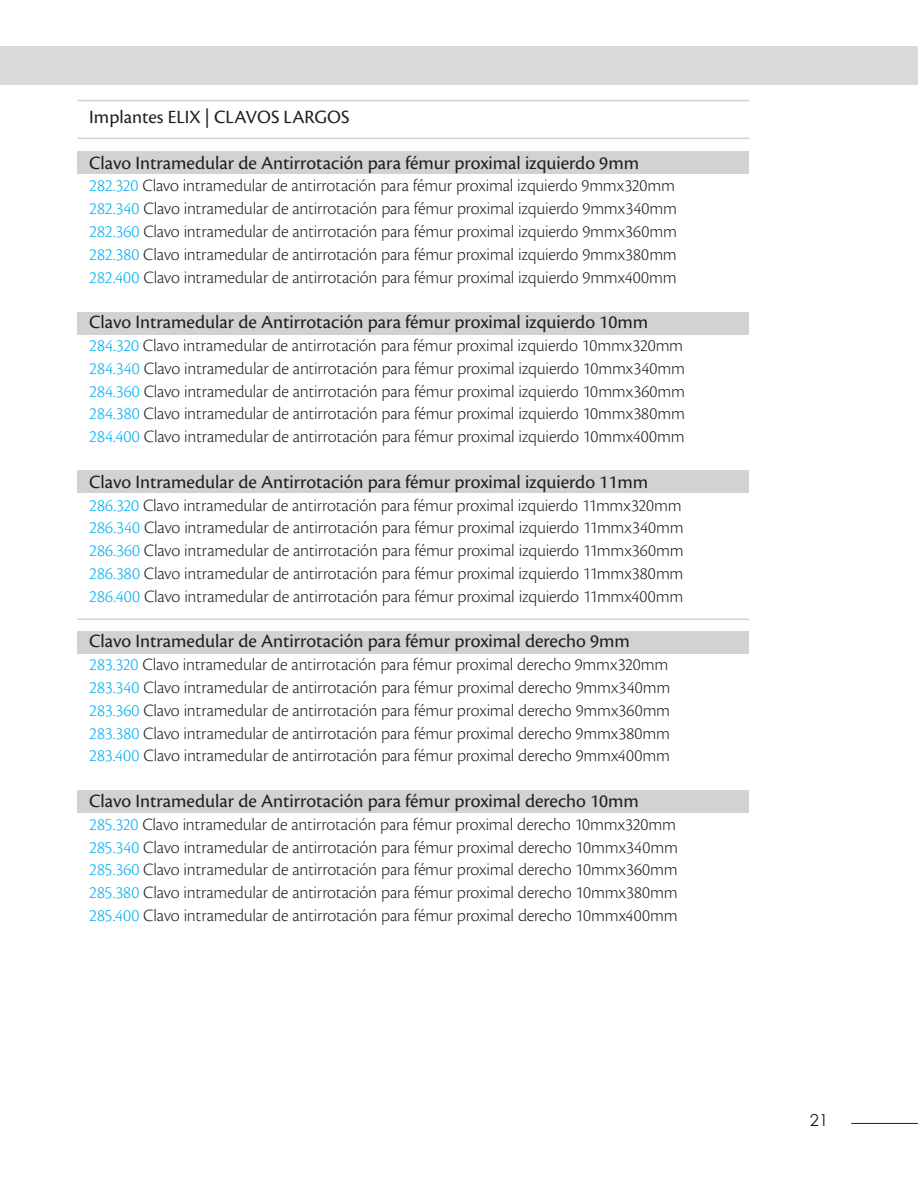
<style>
.page{position:relative;width:918px;height:1188px;background:#fff}
.page>*{position:absolute;margin:0;border:0;box-sizing:border-box;transform-origin:0 0}
.subtitulos{font:19.5px "Cronos Pro";color:#231f20}
.subtemas{font:19.5px "Cronos Pro";color:#231f20}
.t1{font:300 18px "Cronos Pro";letter-spacing:-.015em;color:#231f20}
.t2{font:16.5px "Century Gothic";color:#231f20}
.s1{color:#00aeef}
</style>
<div class="page">
<div style="left:0;top:46px;width:918px;height:39px;background:#d9d9d9"></div>
<hr style="left:851px;top:1123px;width:67px;height:1px;background:#231f20">
<div style="left:77px;top:151px;width:672px;height:23px;background:#d1d2d4"></div>
<div style="left:77px;top:313px;width:672px;height:22px;background:#d1d2d4"></div>
<div style="left:77px;top:470px;width:672px;height:23px;background:#d1d2d4"></div>
<div style="left:77px;top:631px;width:672px;height:23px;background:#d1d2d4"></div>
<div style="left:77px;top:790px;width:672px;height:23px;background:#d1d2d4"></div>
<hr style="left:77px;top:100px;width:672px;height:1px;background:#d1d2d4">
<hr style="left:77px;top:138px;width:672px;height:1px;background:#d1d2d4">
<hr style="left:77px;top:619px;width:672px;height:1px;background:#d1d2d4">
<p class="subtemas" style="left:89px;top:106px;width:262px">Implantes ELIX | CLAVOS LARGOS</p>
<p class="subtitulos" style="left:89px;top:151px;width:551px">Clavo Intramedular de Antirrotación para fémur proximal izquierdo 9mm</p>
<p class="t1" style="left:89px;top:176px;width:587px"><span class="s1">282.320</span> Clavo intramedular de antirrotación para fémur proximal izquierdo 9mmx320mm</p>
<p class="t1" style="left:89px;top:198px;width:589px"><span class="s1">282.340</span> Clavo intramedular de antirrotación para fémur proximal izquierdo 9mmx340mm</p>
<p class="t1" style="left:89px;top:221px;width:589px"><span class="s1">282.360</span> Clavo intramedular de antirrotación para fémur proximal izquierdo 9mmx360mm</p>
<p class="t1" style="left:89px;top:244px;width:589px"><span class="s1">282.380</span> Clavo intramedular de antirrotación para fémur proximal izquierdo 9mmx380mm</p>
<p class="t1" style="left:89px;top:267px;width:589px"><span class="s1">282.400</span> Clavo intramedular de antirrotación para fémur proximal izquierdo 9mmx400mm</p>
<p class="subtitulos" style="left:89px;top:311px;width:560px">Clavo Intramedular de Antirrotación para fémur proximal izquierdo 10mm</p>
<p class="t1" style="left:89px;top:335px;width:595px"><span class="s1">284.320</span> Clavo intramedular de antirrotación para fémur proximal izquierdo 10mmx320mm</p>
<p class="t1" style="left:89px;top:358px;width:597px"><span class="s1">284.340</span> Clavo intramedular de antirrotación para fémur proximal izquierdo 10mmx340mm</p>
<p class="t1" style="left:89px;top:381px;width:597px"><span class="s1">284.360</span> Clavo intramedular de antirrotación para fémur proximal izquierdo 10mmx360mm</p>
<p class="t1" style="left:89px;top:404px;width:597px"><span class="s1">284.380</span> Clavo intramedular de antirrotación para fémur proximal izquierdo 10mmx380mm</p>
<p class="t1" style="left:89px;top:426px;width:597px"><span class="s1">284.400</span> Clavo intramedular de antirrotación para fémur proximal izquierdo 10mmx400mm</p>
<p class="subtitulos" style="left:89px;top:471px;width:560px">Clavo Intramedular de Antirrotación para fémur proximal izquierdo 11mm</p>
<p class="t1" style="left:89px;top:495px;width:594px"><span class="s1">286.320</span> Clavo intramedular de antirrotación para fémur proximal izquierdo 11mmx320mm</p>
<p class="t1" style="left:89px;top:518px;width:596px"><span class="s1">286.340</span> Clavo intramedular de antirrotación para fémur proximal izquierdo 11mmx340mm</p>
<p class="t1" style="left:89px;top:540px;width:596px"><span class="s1">286.360</span> Clavo intramedular de antirrotación para fémur proximal izquierdo 11mmx360mm</p>
<p class="t1" style="left:89px;top:563px;width:596px"><span class="s1">286.380</span> Clavo intramedular de antirrotación para fémur proximal izquierdo 11mmx380mm</p>
<p class="t1" style="left:89px;top:586px;width:596px"><span class="s1">286.400</span> Clavo intramedular de antirrotación para fémur proximal izquierdo 11mmx400mm</p>
<p class="subtitulos" style="left:89px;top:630px;width:542px">Clavo Intramedular de Antirrotación para fémur proximal derecho 9mm</p>
<p class="t1" style="left:89px;top:654px;width:581px"><span class="s1">283.320</span> Clavo intramedular de antirrotación para fémur proximal derecho 9mmx320mm</p>
<p class="t1" style="left:89px;top:677px;width:583px"><span class="s1">283.340</span> Clavo intramedular de antirrotación para fémur proximal derecho 9mmx340mm</p>
<p class="t1" style="left:89px;top:700px;width:582px"><span class="s1">283.360</span> Clavo intramedular de antirrotación para fémur proximal derecho 9mmx360mm</p>
<p class="t1" style="left:89px;top:723px;width:582px"><span class="s1">283.380</span> Clavo intramedular de antirrotación para fémur proximal derecho 9mmx380mm</p>
<p class="t1" style="left:89px;top:746px;width:582px"><span class="s1">283.400</span> Clavo intramedular de antirrotación para fémur proximal derecho 9mmx400mm</p>
<p class="subtitulos" style="left:89px;top:790px;width:551px">Clavo Intramedular de Antirrotación para fémur proximal derecho 10mm</p>
<p class="t1" style="left:89px;top:814px;width:588px"><span class="s1">285.320</span> Clavo intramedular de antirrotación para fémur proximal derecho 10mmx320mm</p>
<p class="t1" style="left:89px;top:837px;width:590px"><span class="s1">285.340</span> Clavo intramedular de antirrotación para fémur proximal derecho 10mmx340mm</p>
<p class="t1" style="left:89px;top:860px;width:590px"><span class="s1">285.360</span> Clavo intramedular de antirrotación para fémur proximal derecho 10mmx360mm</p>
<p class="t1" style="left:89px;top:882px;width:590px"><span class="s1">285.380</span> Clavo intramedular de antirrotación para fémur proximal derecho 10mmx380mm</p>
<p class="t1" style="left:89px;top:905px;width:590px"><span class="s1">285.400</span> Clavo intramedular de antirrotación para fémur proximal derecho 10mmx400mm</p>
<p class="t2" style="left:810px;top:1109px;width:20px">21</p>
</div>
